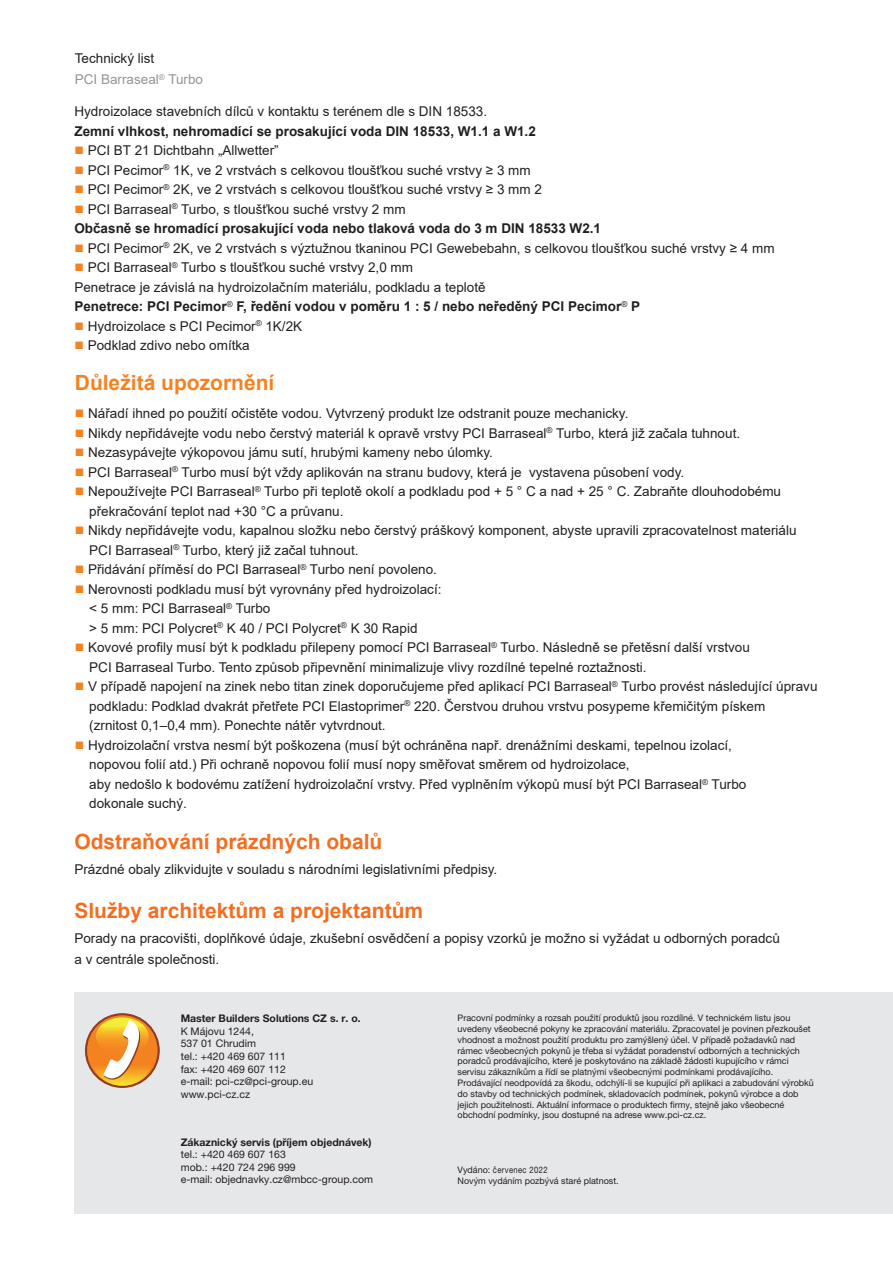
<style>
.page{position:relative;width:893px;height:1263px;background:#fff}
.page>*{position:absolute;margin:0;border:0;box-sizing:border-box;transform-origin:0 0}
.t1{font:700 21px "Arial";color:#f36e21}
.t2{font:700 21px "Arial";color:#f58220}
.t3{font:13.5px/19.5px "Arial";color:#231f20}
.t4{font:700 13.5px/19.5px "Arial";color:#231f20}
.t5{font:13.5px/21.3px "Arial";color:#939598}
.t6{font:10.5px/12.6px "Helvetica Neue LT Pro";color:#231f20}
.t7{font:700 10.5px "Helvetica Neue LT Pro";color:#231f20}
.t8{font:9px/10.8px "Helvetica Neue LT Pro";color:#231f20}
.s1{color:#231f20}
.s2{color:#f58220}
.s3{font-weight:400}
.s4{font-weight:700}
</style>
<div class="page">
<div style="left:75px;top:992px;width:818px;height:221px;background:#e6e7e9"></div>
<svg style="left:86px;top:1014px;width:73px;height:73px"></svg>
<p class="t5" style="left:75px;top:48px;width:130px"><span class="s1">Technický list<br></span>PCI Barraseal<sup>®</sup> Turbo</p>
<p class="t3" style="left:74px;top:102px;width:414px">Hydroizolace stavebních dílců v kontaktu s terénem dle s DIN 18533.</p>
<p class="t4" style="left:74px;top:121px;width:463px">Zemní vlhkost, nehromadící se prosakující voda DIN 18533, W1.1 a W1.2</p>
<p class="t3" style="left:74px;top:141px;width:206px"><span class="s2">■</span> PCI BT 21 Dichtbahn „Allwetter”</p>
<p class="t3" style="left:74px;top:160px;width:458px"><span class="s2">■</span> PCI Pecimor<sup>®</sup> 1K, ve 2 vrstvách s celkovou tloušťkou suché vrstvy ≥ 3 mm</p>
<p class="t3" style="left:74px;top:180px;width:469px"><span class="s2">■</span> PCI Pecimor<sup>®</sup> 2K, ve 2 vrstvách s celkovou tloušťkou suché vrstvy ≥ 3 mm 2</p>
<p class="t4" style="left:74px;top:199px;width:528px"><span class="s2">■</span> <span class="s3">PCI Barraseal</span><sup>®</sup> <span class="s3">Turbo, s tloušťkou suché vrstvy 2 mm<br></span>Občasně se hromadící prosakující voda nebo tlaková voda do 3 m DIN 18533 W2.1</p>
<p class="t3" style="left:74px;top:238px;width:702px"><span class="s2">■</span> PCI Pecimor<sup>®</sup> 2K, ve 2 vrstvách s výztužnou tkaninou PCI Gewebebahn, s celkovou tloušťkou suché vrstvy ≥ 4 mm</p>
<p class="t3" style="left:74px;top:258px;width:567px"><span class="s2">■</span> PCI Barraseal<sup>®</sup> Turbo s tloušťkou suché vrstvy 2,0 mm<br>Penetrace je závislá na hydroizolačním materiálu, podkladu a teplotě<br><span class="s4">Penetrece: PCI Pecimor</span><sup>®</sup> <span class="s4">F, ředění vodou v poměru 1 : 5 / nebo neředěný PCI Pecimor</span><sup>®</sup> <span class="s4">P</span></p>
<p class="t3" style="left:74px;top:316px;width:229px"><span class="s2">■</span> Hydroizolace s PCI Pecimor<sup>®</sup> 1K/2K</p>
<p class="t3" style="left:74px;top:336px;width:177px"><span class="s2">■</span> Podklad zdivo nebo omítka</p>
<h1 class="t2" style="left:75px;top:371px;width:201px">Důležitá upozornění</h1>
<p class="t3" style="left:75px;top:404px;width:555px"><span class="s2">■</span> Nářadí ihned po použití očistěte vodou. Vytvrzený produkt lze odstranit pouze mechanicky.</p>
<p class="t3" style="left:75px;top:423px;width:667px"><span class="s2">■</span> Nikdy nepřidávejte vodu nebo čerstvý materiál k opravě vrstvy PCI Barraseal<sup>®</sup> Turbo, která již začala tuhnout.</p>
<p class="t3" style="left:75px;top:443px;width:420px"><span class="s2">■</span> Nezasypávejte výkopovou jámu sutí, hrubými kameny nebo úlomky.</p>
<p class="t3" style="left:75px;top:462px;width:611px"><span class="s2">■</span> PCI Barraseal<sup>®</sup> Turbo musí být vždy aplikován na stranu budovy, která je vystavena působení vody.</p>
<p class="t3" style="left:89px;top:482px;width:693px;text-indent:-14px"><span class="s2">■</span> Nepoužívejte PCI Barraseal<sup>®</sup> Turbo při teplotě okolí a podkladu pod + 5 ° C a nad + 25 ° C. Zabraňte dlouhodobému překračování teplot nad +30 °C a průvanu.</p>
<p class="t3" style="left:89px;top:521px;width:709px;text-indent:-14px"><span class="s2">■</span> Nikdy nepřidávejte vodu, kapalnou složku nebo čerstvý práškový komponent, abyste upravili zpracovatelnost materiálu<br>PCI Barraseal<sup>®</sup> Turbo, který již začal tuhnout.</p>
<p class="t3" style="left:75px;top:560px;width:364px"><span class="s2">■</span> Přidávání příměsí do PCI Barraseal<sup>®</sup> Turbo není povoleno.</p>
<p class="t3" style="left:89px;top:579px;width:354px;text-indent:-14px"><span class="s2">■</span> Nerovnosti podkladu musí být vyrovnány před hydroizolací: &lt; 5 mm: PCI Barraseal<sup>®</sup> Turbo<br>&gt; 5 mm: PCI Polycret<sup>®</sup> K 40 / PCI Polycret<sup>®</sup> K 30 Rapid</p>
<p class="t3" style="left:89px;top:638px;width:662px;text-indent:-14px"><span class="s2">■</span> Kovové profily musí být k podkladu přilepeny pomocí PCI Barraseal<sup>®</sup> Turbo. Následně se přetěsní další vrstvou<br>PCI Barraseal Turbo. Tento způsob připevnění minimalizuje vlivy rozdílné tepelné roztažnosti.</p>
<p class="t3" style="left:89px;top:677px;width:730px;text-indent:-14px"><span class="s2">■</span> V případě napojení na zinek nebo titan zinek doporučujeme před aplikací PCI Barraseal<sup>®</sup> Turbo provést následující úpravu podkladu: Podklad dvakrát přetřete PCI Elastoprimer<sup>®</sup> 220. Čerstvou druhou vrstvu posypeme křemičitým pískem<br>(zrnitost 0,1–0,4 mm). Ponechte nátěr vytvrdnout.</p>
<p class="t3" style="left:89px;top:735px;width:659px;text-indent:-14px"><span class="s2">■</span> Hydroizolační vrstva nesmí být poškozena (musí být ochráněna např. drenážními deskami, tepelnou izolací, nopovou folií atd.) Při ochraně nopovou folií musí nopy směřovat směrem od hydroizolace,<br>aby nedošlo k bodovému zatížení hydroizolační vrstvy. Před vyplněním výkopů musí být PCI Barraseal<sup>®</sup> Turbo dokonale suchý.</p>
<h1 class="t1" style="left:74px;top:830px;width:310px">Odstraňování prázdných obalů</h1>
<p class="t3" style="left:74px;top:859px;width:424px">Prázdné obaly zlikvidujte v souladu s národními legislativními předpisy.</p>
<h1 class="t1" style="left:74px;top:899px;width:350px">Služby architektům a projektantům</h1>
<p class="t3" style="left:74px;top:927px;width:707px;line-height:21.3px">Porady na pracovišti, doplňkové údaje, zkušební osvědčení a popisy vzorků je možno si vyžádat u odborných poradců a v centrále společnosti.</p>
<p class="t7" style="left:181px;top:1012px;width:182px">Master Builders Solutions CZ s. r. o.</p>
<p class="t6" style="left:181px;top:1026px;width:134px">K Májovu 1244,<br>537 01 Chrudim<br>tel.: +420 469 607 111<br>fax: +420 469 607 112 e-mail: pci-cz@pci-group.eu www.pci-cz.cz</p>
<p class="t7" style="left:181px;top:1136px;width:192px">Zákaznický servis (příjem objednávek)</p>
<p class="t6" style="left:181px;top:1149px;width:194px">tel.: +420 469 607 163<br>mob.: +420 724 296 999<br>e-mail: objednavky.cz@mbcc-group.com</p>
<p class="t8" style="left:458px;top:1013px;width:358px">Pracovní podmínky a rozsah použití produktů jsou rozdílné. V technickém listu jsou uvedeny všeobecné pokyny ke zpracování materiálu. Zpracovatel je povinen přezkoušet vhodnost a možnost použití produktu pro zamýšlený účel. V případě požadavků nad rámec všeobecných pokynů je třeba si vyžádat poradenství odborných a technických poradců prodávajícího, které je poskytováno na základě žádosti kupujícího v rámci servisu zákazníkům a řídí se platnými všeobecnými podmínkami prodávajícího.<br>Prodávající neodpovídá za škodu, odchýlí-li se kupující při aplikaci a zabudování výrobků do stavby od technických podmínek, skladovacích podmínek, pokynů výrobce a dob jejich použitelnosti. Aktuální informace o produktech firmy, stejně jako všeobecné obchodní podmínky, jsou dostupné na adrese www.pci-cz.cz.</p>
<p class="t8" style="left:458px;top:1165px;width:163px">Vydáno: červenec 2022<br>Novým vydáním pozbývá staré platnost.</p>
</div>
